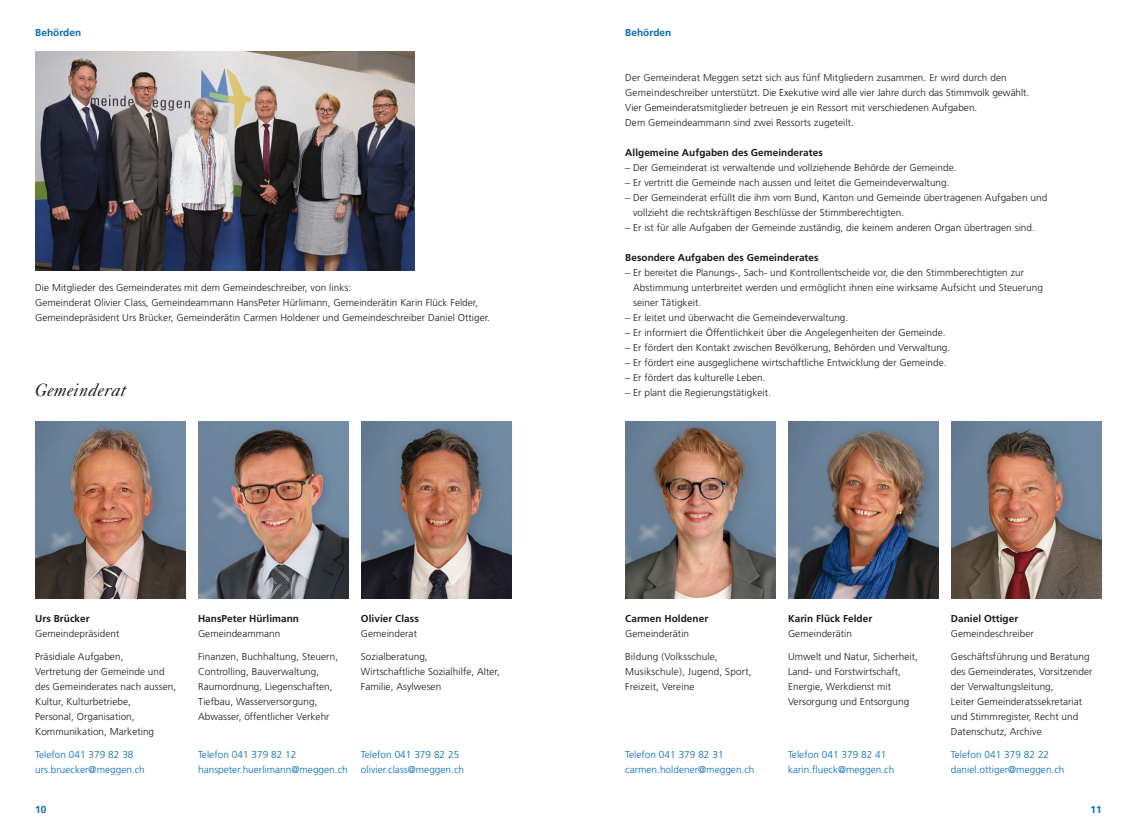
<style>
.page{position:relative;width:1137px;height:828px;background:#fff}
.page>*{position:absolute;margin:0;border:0;box-sizing:border-box;transform-origin:0 0}
.t1{font:italic 18px "Caslon Five Forty";letter-spacing:.02em;color:#1a171c}
.t2{font:300 10px/15px "Frutiger";letter-spacing:.005em;color:#1a171c}
.t3{font:300 10px/15px "Frutiger";letter-spacing:.005em;color:#006ab3}
.t4{font:700 10px "Frutiger";letter-spacing:.005em;color:#1a171c}
.t5{font:700 10px "Frutiger";letter-spacing:.01em;color:#006ab3}
.t6{font:700 10px "Frutiger LT Std";color:#006ab3}
</style>
<div class="page">
<img style="left:35px;top:51px;width:379px;height:219px">
<img style="left:35px;top:421px;width:150px;height:177px">
<img style="left:625px;top:421px;width:150px;height:177px">
<img style="left:198px;top:421px;width:151px;height:177px">
<img style="left:361px;top:421px;width:150px;height:177px">
<img style="left:951px;top:421px;width:150px;height:177px">
<img style="left:788px;top:421px;width:150px;height:177px">
<p class="t5" style="left:35px;top:27px;width:48px">Behörden</p>
<p class="t5" style="left:625px;top:27px;width:48px">Behörden</p>
<p class="t2" style="left:35px;top:280px;width:456px">Die Mitglieder des Gemeinderates mit dem Gemeindeschreiber, von links:<br>Gemeinderat Olivier Class, Gemeindeammann HansPeter Hürlimann, Gemeinderätin Karin Flück Felder,<br>Gemeindepräsident Urs Brücker, Gemeinderätin Carmen Holdener und Gemeindeschreiber Daniel Ottiger.</p>
<h1 class="t1" style="left:35px;top:379px;width:92px">Gemeinderat</h1>
<p class="t4" style="left:35px;top:612px;width:56px">Urs Brücker</p>
<p class="t2" style="left:35px;top:625px;width:86px">Gemeindepräsident</p>
<p class="t2" style="left:35px;top:648px;width:142px">Präsidiale Aufgaben,<br>Vertretung der Gemeinde und des Gemeinderates nach aussen,<br>Kultur, Kulturbetriebe,<br>Personal, Organisation,<br>Kommunikation, Marketing</p>
<p class="t3" style="left:35px;top:746px;width:111px">Telefon 041 379 82 38 urs.bruecker@meggen.ch</p>
<p class="t4" style="left:198px;top:612px;width:102px">HansPeter Hürlimann</p>
<p class="t2" style="left:198px;top:625px;width:84px">Gemeindeammann</p>
<p class="t2" style="left:198px;top:648px;width:142px">Finanzen, Buchhaltung, Steuern,<br>Controlling, Bauverwaltung,<br>Raumordnung, Liegenschaften,<br>Tiefbau, Wasserversorgung,<br>Abwasser, öffentlicher Verkehr</p>
<p class="t3" style="left:198px;top:746px;width:151px">Telefon 041 379 82 12 hanspeter.huerlimann@meggen.ch</p>
<p class="t4" style="left:361px;top:612px;width:59px">Olivier Class</p>
<p class="t2" style="left:361px;top:625px;width:58px">Gemeinderat</p>
<p class="t2" style="left:361px;top:648px;width:140px">Sozialberatung,<br>Wirtschaftliche Sozialhilfe, Alter,<br>Familie, Asylwesen</p>
<p class="t3" style="left:361px;top:746px;width:105px">Telefon 041 379 82 25 olivier.class@meggen.ch</p>
<p class="t2" style="left:625px;top:70px;width:405px">Der Gemeinderat Meggen setzt sich aus fünf Mitgliedern zusammen. Er wird durch den Gemeindeschreiber unterstützt. Die Exekutive wird alle vier Jahre durch das Stimmvolk gewählt.<br>Vier Gemeinderatsmitglieder betreuen je ein Ressort mit verschiedenen Aufgaben.<br>Dem Gemeindeammann sind zwei Ressorts zugeteilt.</p>
<p class="t4" style="left:625px;top:147px;width:199px">Allgemeine Aufgaben des Gemeinderates</p>
<p class="t2" style="left:625px;top:160px;width:333px">– Der Gemeinderat ist verwaltende und vollziehende Behörde der Gemeinde.</p>
<p class="t2" style="left:625px;top:175px;width:326px">– Er vertritt die Gemeinde nach aussen und leitet die Gemeindeverwaltung.</p>
<p class="t2" style="left:633px;top:190px;width:415px;text-indent:-8px">– Der Gemeinderat erfüllt die ihm vom Bund, Kanton und Gemeinde übertragenen Aufgaben und vollzieht die rechtskräftigen Beschlüsse der Stimmberechtigten.</p>
<p class="t2" style="left:625px;top:220px;width:411px">– Er ist für alle Aufgaben der Gemeinde zuständig, die keinem anderen Organ übertragen sind.</p>
<p class="t4" style="left:625px;top:252px;width:195px">Besondere Aufgaben des Gemeinderates</p>
<p class="t2" style="left:633px;top:265px;width:411px;text-indent:-8px">– Er bereitet die Planungs-, Sach- und Kontrollentscheide vor, die den Stimmberechtigten zur<br>Abstimmung unterbreitet werden und ermöglicht ihnen eine wirksame Aufsicht und Steuerung seiner Tätigkeit.</p>
<p class="t2" style="left:625px;top:310px;width:224px">– Er leitet und überwacht die Gemeindeverwaltung.</p>
<p class="t2" style="left:625px;top:325px;width:322px">– Er informiert die Öffentlichkeit über die Angelegenheiten der Gemeinde.</p>
<p class="t2" style="left:625px;top:340px;width:326px">– Er fördert den Kontakt zwischen Bevölkerung, Behörden und Verwaltung.</p>
<p class="t2" style="left:625px;top:355px;width:323px">– Er fördert eine ausgeglichene wirtschaftliche Entwicklung der Gemeinde.</p>
<p class="t2" style="left:625px;top:370px;width:142px">– Er fördert das kulturelle Leben.</p>
<p class="t2" style="left:625px;top:385px;width:147px">– Er plant die Regierungstätigkeit.</p>
<p class="t4" style="left:625px;top:612px;width:84px">Carmen Holdener</p>
<p class="t2" style="left:625px;top:625px;width:65px">Gemeinderätin</p>
<p class="t2" style="left:625px;top:648px;width:128px">Bildung (Volksschule,<br>Musikschule), Jugend, Sport,<br>Freizeit, Vereine</p>
<p class="t3" style="left:625px;top:746px;width:131px">Telefon 041 379 82 31 carmen.holdener@meggen.ch</p>
<p class="t4" style="left:787px;top:612px;width:86px">Karin Flück Felder</p>
<p class="t2" style="left:787px;top:625px;width:65px">Gemeinderätin</p>
<p class="t2" style="left:787px;top:648px;width:131px">Umwelt und Natur, Sicherheit,<br>Land- und Forstwirtschaft,<br>Energie, Werkdienst mit<br>Versorgung und Entsorgung</p>
<p class="t3" style="left:787px;top:746px;width:108px">Telefon 041 379 82 41 karin.flueck@meggen.ch</p>
<p class="t4" style="left:950px;top:612px;width:69px">Daniel Ottiger</p>
<p class="t2" style="left:950px;top:625px;width:84px">Gemeindeschreiber</p>
<p class="t2" style="left:950px;top:648px;width:143px">Geschäftsführung und Beratung des Gemeinderates, Vorsitzender der Verwaltungsleitung,<br>Leiter Gemeinderatssekretariat und Stimmregister, Recht und<br>Datenschutz, Archive</p>
<p class="t3" style="left:950px;top:746px;width:115px">Telefon 041 379 82 22 daniel.ottiger@meggen.ch</p>
<p class="t6" style="left:35px;top:803px;width:13px">10</p>
<p class="t6" style="left:1090px;top:803px;width:13px">11</p>
</div>
